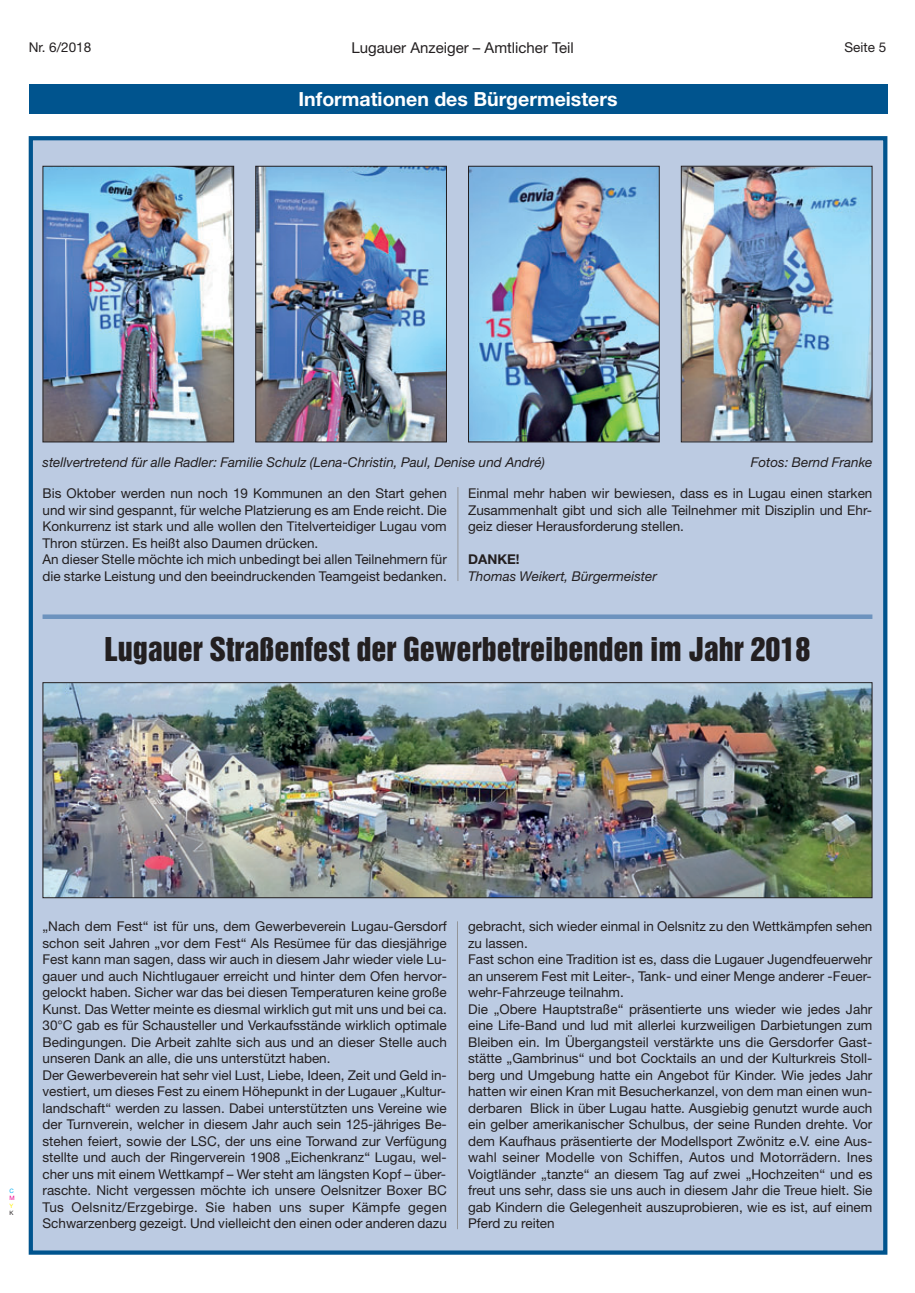
<style>
.page{position:relative;width:915px;height:1293px;background:#fff}
.page>*{position:absolute;margin:0;border:0;box-sizing:border-box;transform-origin:0 0}
.t1{font:30px "Helvetica Inserat";color:#231f20}
.t2{font:700 19.5px "Helvetica Neue";color:#fff}
.t3{font:15px "Helvetica Neue";color:#231f20}
.t4{font:13.5px/16.5px "Helvetica Neue";color:#231f20}
.t5{font:italic 13.5px "Helvetica Neue";color:#231f20}
.t6{font:700 13.5px "Helvetica Neue";color:#231f20}
.t7{font:6px "Helvetica Neue";color:#00aeef}
.t8{font:6px "Helvetica Neue";color:#ed028c}
.t9{font:6px "Helvetica Neue";color:#fff101}
.t10{font:6px "Helvetica Neue";color:#231f20}
</style>
<div class="page">
<div style="left:29px;top:84px;width:858px;height:30px;background:#00548e"></div>
<div style="left:33px;top:140px;width:849px;height:1110px;background:#bccbe2"></div>
<div style="left:29px;top:136px;width:858px;height:1118px;border:4px solid #00548e"></div>
<img style="left:45px;top:168px;width:187px;height:272px">
<div style="left:43px;top:166px;width:191px;height:276px;border:1px solid #231f20"></div>
<img style="left:257px;top:168px;width:187px;height:272px">
<div style="left:255px;top:166px;width:191px;height:276px;border:1px solid #231f20"></div>
<img style="left:470px;top:168px;width:187px;height:272px">
<div style="left:468px;top:166px;width:191px;height:276px;border:1px solid #231f20"></div>
<img style="left:682px;top:168px;width:188px;height:272px">
<div style="left:680px;top:166px;width:192px;height:276px;border:1px solid #231f20"></div>
<hr style="left:457px;top:487px;width:1px;height:94px;background:#939598">
<div style="left:43px;top:614px;width:829px;height:5px;background:#6d93be"></div>
<img style="left:45px;top:684px;width:825px;height:212px">
<div style="left:43px;top:682px;width:829px;height:216px;border:1px solid #231f20"></div>
<hr style="left:457px;top:921px;width:1px;height:308px;background:#939598">
<p class="t4" style="left:29px;top:40px;width:64px">Nr. 6/2018</p>
<p class="t3" style="left:351px;top:42px;width:224px">Lugauer Anzeiger – Amtlicher Teil</p>
<p class="t4" style="left:844px;top:40px;width:43px">Seite 5</p>
<h2 class="t2" style="left:298px;top:92px;width:320px">Informationen des Bürgermeisters</h2>
<p class="t5" style="left:43px;top:457px;width:504px">stellvertretend für alle Radler: Familie Schulz (Lena-Christin, Paul, Denise und André)</p>
<p class="t5" style="left:750px;top:457px;width:123px">Fotos: Bernd Franke</p>
<p class="t4" style="left:43px;top:486px;width:405px">Bis Oktober werden nun noch 19 Kommunen an den Start gehen und wir sind gespannt, für welche Platzierung es am Ende reicht. Die Konkurrenz ist stark und alle wollen den Titelverteidiger Lugau vom Thron stürzen. Es heißt also Daumen drücken.<br>An dieser Stelle möchte ich mich unbedingt bei allen Teilnehmern für die starke Leistung und den beeindruckenden Teamgeist bedanken.</p>
<p class="t4" style="left:468px;top:486px;width:405px;text-align:justify">Einmal mehr haben wir bewiesen, dass es in Lugau einen starken Zusammenhalt gibt und sich alle Teilnehmer mit Disziplin und Ehr&shy;geiz dieser Herausforderung stellen.</p>
<p class="t6" style="left:468px;top:554px;width:53px">DANKE!</p>
<p class="t5" style="left:468px;top:571px;width:190px">Thomas Weikert, Bürgermeister</p>
<h1 class="t1" style="left:104px;top:636px;width:707px">Lugauer Straßenfest der Gewerbetreibenden im Jahr 2018</h1>
<p class="t7" style="left:9px;top:1188px;width:6px">C</p>
<p class="t8" style="left:9px;top:1196px;width:7px">M</p>
<p class="t9" style="left:9px;top:1203px;width:5px">Y</p>
<p class="t10" style="left:9px;top:1210px;width:6px">K</p>
<p class="t4" style="left:43px;top:919px;width:406px">„Nach dem Fest“ ist für uns, dem Gewerbeverein Lugau-Gersdorf schon seit Jahren „vor dem Fest“ Als Resümee für das diesjährige Fest kann man sagen, dass wir auch in diesem Jahr wieder viele Lu&shy;gauer und auch Nichtlugauer erreicht und hinter dem Ofen hervor&shy;gelockt haben. Sicher war das bei diesen Temperaturen keine große Kunst. Das Wetter meinte es diesmal wirklich gut mit uns und bei ca.<br>30°C gab es für Schausteller und Verkaufsstände wirklich optimale Bedingungen. Die Arbeit zahlte sich aus und an dieser Stelle auch unseren Dank an alle, die uns unterstützt haben.<br>Der Gewerbeverein hat sehr viel Lust, Liebe, Ideen, Zeit und Geld in&shy;vestiert, um dieses Fest zu einem Höhepunkt in der Lugauer „Kultur&shy;landschaft“ werden zu lassen. Dabei unterstützten uns Vereine wie der Turnverein, welcher in diesem Jahr auch sein 125-jähriges Be&shy;stehen feiert, sowie der LSC, der uns eine Torwand zur Verfügung stellte und auch der Ringerverein 1908 „Eichenkranz“ Lugau, wel&shy;cher uns mit einem Wettkampf – Wer steht am längsten Kopf – über&shy;raschte. Nicht vergessen möchte ich unsere Oelsnitzer Boxer BC Tus Oelsnitz/Erzgebirge. Sie haben uns super Kämpfe gegen Schwarzenberg gezeigt. Und vielleicht den einen oder anderen dazu</p>
<p class="t4" style="left:468px;top:919px;width:405px">gebracht, sich wieder einmal in Oelsnitz zu den Wettkämpfen sehen zu lassen.<br>Fast schon eine Tradition ist es, dass die Lugauer Jugendfeuerwehr an unserem Fest mit Leiter-, Tank- und einer Menge anderer -Feuer&shy;wehr-Fahrzeuge teilnahm.<br>Die „Obere Hauptstraße“ präsentierte uns wieder wie jedes Jahr eine Life-Band und lud mit allerlei kurzweiligen Darbietungen zum Bleiben ein. Im Übergangsteil verstärkte uns die Gersdorfer Gast&shy;stätte „Gambrinus“ und bot Cocktails an und der Kulturkreis Stoll&shy;berg und Umgebung hatte ein Angebot für Kinder. Wie jedes Jahr hatten wir einen Kran mit Besucherkanzel, von dem man einen wun&shy;derbaren Blick in über Lugau hatte. Ausgiebig genutzt wurde auch ein gelber amerikanischer Schulbus, der seine Runden drehte. Vor dem Kaufhaus präsentierte der Modellsport Zwönitz e.V. eine Aus&shy;wahl seiner Modelle von Schiffen, Autos und Motorrädern. Ines Voigtländer „tanzte“ an diesem Tag auf zwei „Hochzeiten“ und es freut uns sehr, dass sie uns auch in diesem Jahr die Treue hielt. Sie gab Kindern die Gelegenheit auszuprobieren, wie es ist, auf einem Pferd zu reiten</p>
</div>
